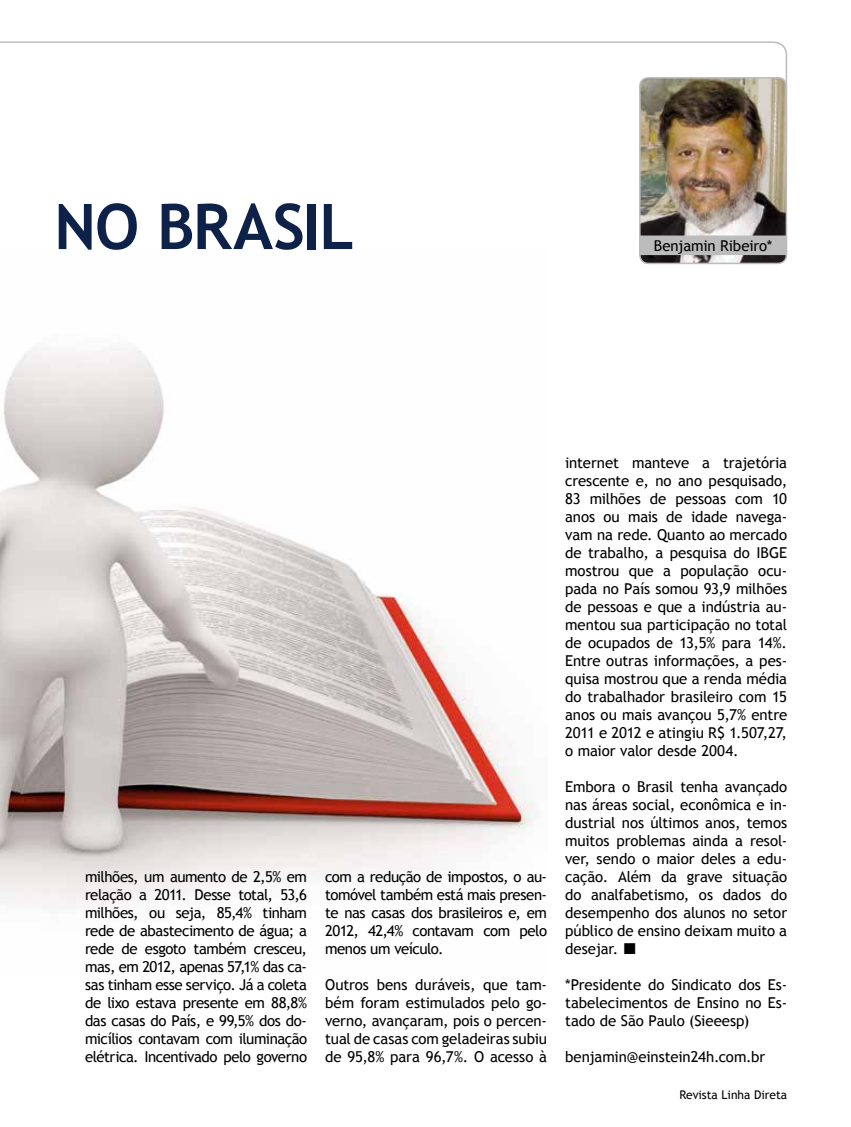
<style>
.page{position:relative;width:851px;height:1127px;background:#fff}
.page>*{position:absolute;margin:0;border:0;box-sizing:border-box;transform-origin:0 0}
.t1{font:700 63px "Trebuchet MS";letter-spacing:-.02em;color:#0e2249}
.t2{font:15px/18px "Trebuchet MS";letter-spacing:-.01em;color:#000;text-align:justify}
.t3{font:12px "Trebuchet MS";color:#000}
</style>
<div class="page">
<img style="left:0;top:348px;width:535px;height:559px">
<svg style="left:0;top:41px;width:787px;height:42px"></svg>
<img style="left:639px;top:78px;width:147px;height:185px">
<div style="left:639px;top:77px;width:148px;height:187px;border:2px solid #bcbcbc;border-radius:9px"></div>
<div style="left:639px;top:236px;width:147px;height:18px;background:#bcbcbc"></div>
<div style="left:639px;top:235px;width:148px;height:20px;border:1px solid #bcbcbc"></div>
<h1 class="t1" style="left:54px;top:187px;width:301px">NO BRASIL</h1>
<p class="t2" style="left:653px;top:237px;width:120px">Benjamin Ribeiro*</p>
<p class="t2" style="left:85px;top:868px;width:223px">milhões, um aumento de 2,5% em relação a 2011. Desse total, 53,6 milhões, ou seja, 85,4% tinham rede de abastecimento de água; a rede de esgoto também cresceu, mas, em 2012, apenas 57,1% das ca&shy;sas tinham esse serviço. Já a coleta de lixo estava presente em 88,8% das casas do País, e 99,5% dos do&shy;micílios contavam com iluminação elétrica. Incentivado pelo governo</p>
<p class="t2" style="left:325px;top:868px;width:223px">com a redução de impostos, o au&shy;tomóvel também está mais presen&shy;te nas casas dos brasileiros e, em 2012, 42,4% contavam com pelo menos um veículo.</p>
<p class="t2" style="left:325px;top:976px;width:223px">Outros bens duráveis, que tam&shy;bém foram estimulados pelo go&shy;verno, avançaram, pois o percen&shy;tual de casas com geladeiras subiu de 95,8% para 96,7%. O acesso à</p>
<p class="t2" style="left:565px;top:454px;width:223px">internet manteve a trajetória crescente e, no ano pesquisado, 83 milhões de pessoas com 10 anos ou mais de idade navega&shy;vam na rede. Quanto ao mercado de trabalho, a pesquisa do IBGE mostrou que a população ocu&shy;pada no País somou 93,9 milhões de pessoas e que a indústria au&shy;mentou sua participação no total de ocupados de 13,5% para 14%.<br>Entre outras informações, a pes&shy;quisa mostrou que a renda média do trabalhador brasileiro com 15 anos ou mais avançou 5,7% entre 2011 e 2012 e atingiu R$ 1.507,27, o maior valor desde 2004.</p>
<p class="t2" style="left:565px;top:778px;width:223px">Embora o Brasil tenha avançado nas áreas social, econômica e in&shy;dustrial nos últimos anos, temos muitos problemas ainda a resol&shy;ver, sendo o maior deles a edu&shy;cação. Além da grave situação do analfabetismo, os dados do desempenho dos alunos no setor público de ensino deixam muito a desejar.</p>
<p class="t2" style="left:565px;top:976px;width:223px">*Presidente do Sindicato dos Es&shy;tabelecimentos de Ensino no Es&shy;tado de São Paulo (Sieeesp)</p>
<p class="t2" style="left:565px;top:1048px;width:202px">benjamin@einstein24h.com.br</p>
<p class="t3" style="left:679px;top:1088px;width:109px">Revista Linha Direta</p>
</div>
